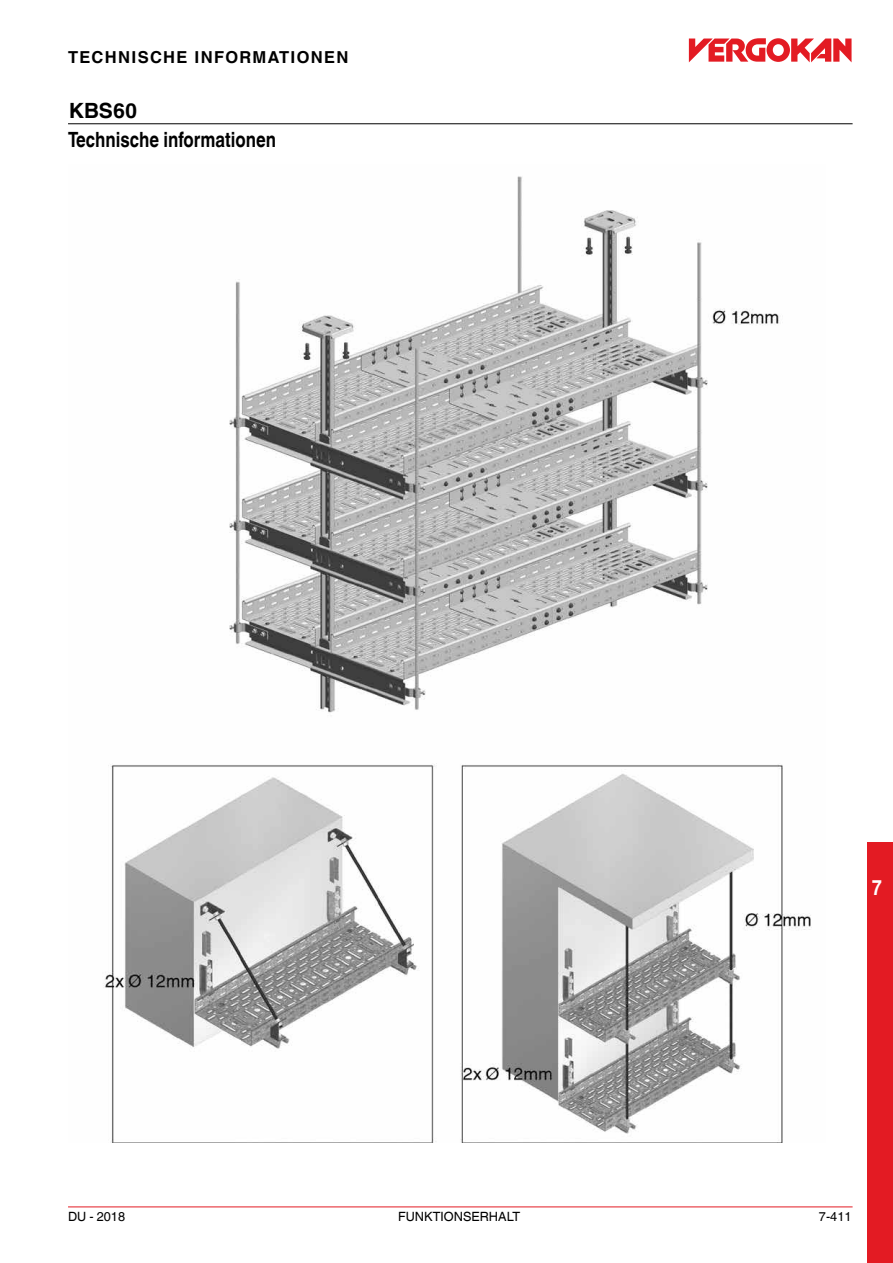
<style>
.page{position:relative;width:893px;height:1263px;background:#fff}
.page>*{position:absolute;margin:0;border:0;box-sizing:border-box;transform-origin:0 0}
.t1{font:700 21px/29.5px "Helvetica Linotype";color:#000}
.t2{font:700 21px "Helvetica Linotype";color:#fff;scale:.85 1}
.t3{font:700 16.5px "Helvetica Linotype";letter-spacing:.08em;color:#000}
.t4{font:12.75px "Helvetica Linotype";color:#000}
</style>
<div class="page">
<svg style="left:689px;top:38px;width:162px;height:24px"></svg>
<hr style="left:68px;top:1206px;width:785px;height:1px;background:#e31b23">
<div style="left:867px;top:842px;width:26px;height:421px;background:#e31b23"></div>
<hr style="left:68px;top:123px;width:785px;height:1px;background:#000">
<img style="left:105px;top:176px;width:707px;height:966px">
<p class="t3" style="left:68px;top:48px;width:282px">TECHNISCHE INFORMATIONEN</p>
<p class="t1" style="left:68px;top:96px;width:209px">KBS60<br>Technische informationen</p>
<p class="t4" style="left:68px;top:1209px;width:59px">DU - 2018</p>
<p class="t4" style="left:398px;top:1209px;width:123px">FUNKTIONSERHALT</p>
<p class="t2" style="left:872px;top:876px;width:14px">7</p>
<p class="t4" style="left:819px;top:1209px;width:34px">7-411</p>
</div>
